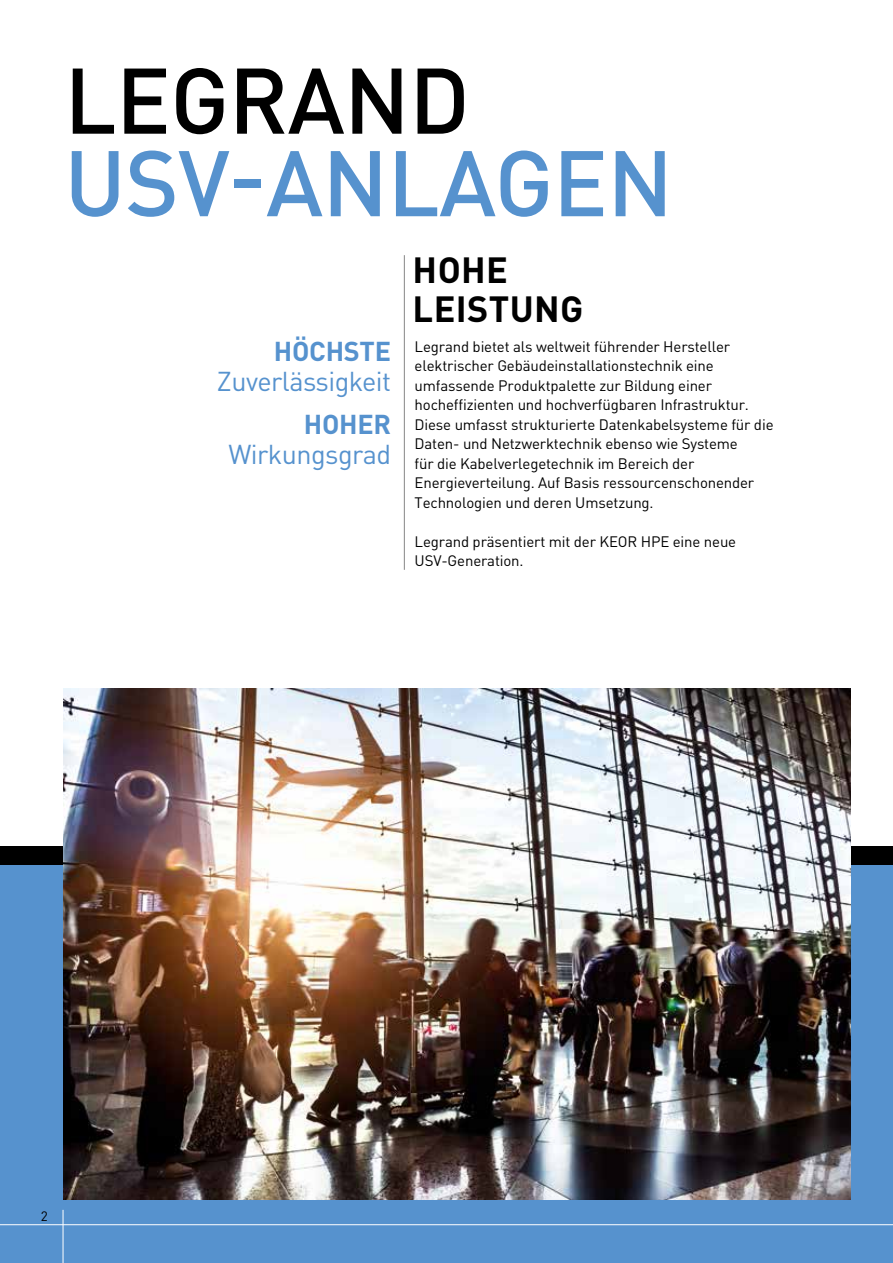
<style>
.page{position:relative;width:893px;height:1263px;background:#fff}
.page>*{position:absolute;margin:0;border:0;box-sizing:border-box;transform-origin:0 0}
.t1{font:500 91.5px "DIN Pro";letter-spacing:-.01em;color:#5692ce}
.t2{font:500 91.5px "DIN Pro";letter-spacing:-.01em;color:#000}
.t3{font:700 36px/39px "DIN Pro";letter-spacing:.01em;color:#000}
.t4{font:27px "DIN Pro";letter-spacing:-.02em;color:#5692ce}
.t5{font:700 27px "DIN Pro";letter-spacing:-.01em;color:#5692ce}
.t6{font:15px/19.5px "DIN Pro";letter-spacing:-.01em;color:#000}
.t7{font:13.5px "DIN Pro";color:#000}
</style>
<div class="page">
<div style="left:0;top:853px;width:893px;height:410px;background:#5692ce"></div>
<hr style="left:0;top:1224px;width:893px;height:1px;background:#fff">
<hr style="left:63px;top:1210px;width:1px;height:53px;background:#fff">
<div style="left:0;top:846px;width:893px;height:19px;background:#000"></div>
<img style="left:64px;top:689px;width:786px;height:510px">
<hr style="left:404px;top:255px;width:1px;height:315px;background:#878787">
<h1 class="t2" style="left:64px;top:38px;width:407px">LEGRAND</h1>
<h1 class="t1" style="left:64px;top:121px;width:610px">USV-ANLAGEN</h1>
<h3 class="t5" style="left:274px;top:333px;width:119px">HÖCHSTE</h3>
<h3 class="t4" style="left:217px;top:363px;width:176px">Zuverlässigkeit</h3>
<h3 class="t5" style="left:304px;top:405px;width:89px">HOHER</h3>
<h3 class="t4" style="left:228px;top:435px;width:164px">Wirkungsgrad</h3>
<h2 class="t3" style="left:413px;top:249px;width:172px">HOHE<br>LEISTUNG</h2>
<p class="t6" style="left:415px;top:336px;width:360px">Legrand bietet als weltweit führender Hersteller elektrischer Gebäudeinstallationstechnik eine umfassende Produktpalette zur Bildung einer hocheffizienten und hochverfügbaren Infrastruktur.<br>Diese umfasst strukturierte Datenkabelsysteme für die Daten- und Netzwerktechnik ebenso wie Systeme<br>für die Kabelverlegetechnik im Bereich der Energieverteilung. Auf Basis ressourcenschonender Technologien und deren Umsetzung.</p>
<p class="t6" style="left:415px;top:531px;width:323px">Legrand präsentiert mit der KEOR HPE eine neue<br>USV-Generation.</p>
<p class="t7" style="left:41px;top:1206px;width:9px">2</p>
</div>
